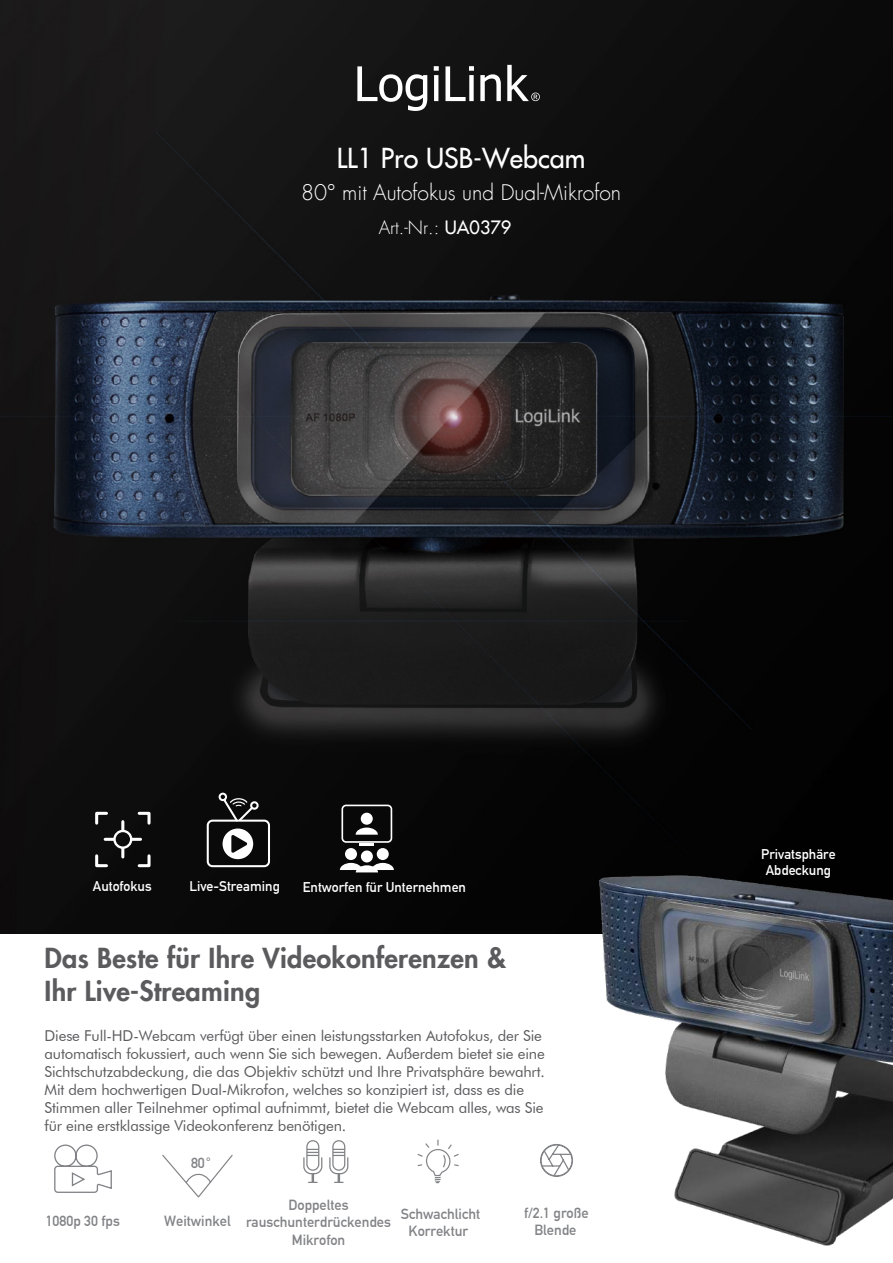
<style>
.page{position:relative;width:893px;height:1263px;background:#fff}
.page>*{position:absolute;margin:0;border:0;box-sizing:border-box;transform-origin:0 0}
.t1{font:700 27px/32.4px "Futura LT Medium";letter-spacing:.01em;color:#5b5b5e}
.t2{font:27px "Futura LT Medium";color:#fff}
.t3{font:21px "Futura LT Light";color:#fff}
.t4{font:18px "Futura LT Light";color:#fff}
.t5{font:15px/18px "Futura BT";letter-spacing:-.01em;color:#5b5b5e}
.t6{font:700 14.4px/17.2px "DIN Alternate";color:#828386;text-align:center}
.t7{font:700 14.4px "DIN Alternate";color:#828386}
.t8{font:700 13.8px/16.6px "DIN Alternate";color:#fff;text-align:center}
.t9{font:700 13.8px "DIN Alternate";color:#fff}
.s1{font-family:"Futura LT"}
.s2{font-family:"Futura LT";font-weight:300}
.s3{font-style:inherit}
.s4{font-family:"Futura BT";font-weight:300}
</style>
<div class="page">
<img style="left:0;top:0;width:893px;height:933px">
<svg style="left:357px;top:65px;width:183px;height:46px"></svg>
<svg style="left:54px;top:1144px;width:58px;height:49px"></svg>
<svg style="left:303px;top:1140px;width:46px;height:43px"></svg>
<svg style="left:417px;top:1139px;width:42px;height:45px"></svg>
<svg style="left:540px;top:1144px;width:33px;height:33px"></svg>
<svg style="left:162px;top:1154px;width:71px;height:44px"></svg>
<img style="left:577px;top:851px;width:316px;height:395px">
<div style="left:341px;top:805px;width:51px;height:38px;border:2px solid #fff;border-radius:4px"></div>
<svg style="left:360px;top:844px;width:14px;height:2px"></svg>
<div style="left:361px;top:813px;width:12px;height:12px;background:#fff;border-radius:50%"></div>
<svg style="left:356px;top:827px;width:22px;height:8px"></svg>
<div style="left:345px;top:848px;width:12px;height:12px;background:#fff;border-radius:50%"></div>
<div style="left:377px;top:848px;width:12px;height:12px;background:#fff;border-radius:50%"></div>
<div style="left:361px;top:850px;width:12px;height:12px;background:#fff;border-radius:50%"></div>
<svg style="left:340px;top:863px;width:54px;height:9px"></svg>
<svg style="left:94px;top:810px;width:58px;height:59px;background:#2f2f2f"></svg>
<div style="left:207px;top:820px;width:63px;height:47px;border:2px solid #fff;border-radius:5px"></div>
<svg style="left:218px;top:792px;width:42px;height:67px"></svg>
<h1 class="t2" style="left:337px;top:140px;width:250px"><span class="s1">LL1 Pro</span> USB-Webcam</h1>
<h2 class="t3" style="left:301px;top:179px;width:321px"><span class="s2">80°</span> mit Autofokus und Dual-Mikrofon</h2>
<p class="t4" style="left:379px;top:216px;width:134px">Art.-Nr.: <span class="s1">UA0379</span></p>
<p class="t8" style="left:93px;top:876px;width:60px">Autofokus</p>
<p class="t8" style="left:303px;top:878px;width:165px">Entworfen für Unternehmen</p>
<p class="t9" style="left:189px;top:881px;width:92px">Live<span class="s3">-</span>Streaming</p>
<h1 class="t1" style="left:45px;top:942px;width:463px">Das Beste für Ihre Videokonferenzen &amp;<br>Ihr Live-Streaming</h1>
<p class="t5" style="left:45px;top:1027px;width:502px">Diese Full-HD-Webcam verfügt über einen leistungsstarken Autofokus, der Sie automatisch fokussiert, auch wenn Sie sich bewegen. Außerdem bietet sie eine Sichtschutzabdeckung, die das Objektiv schützt und Ihre Privatsphäre bewahrt.<br>Mit dem hochwertigen Dual-Mikrofon, welches so konzipiert ist, dass es die Stimmen aller Teilnehmer optimal aufnimmt, bietet die Webcam alles, was Sie für eine erstklassige Videokonferenz benötigen.</p>
<p class="t6" style="left:46px;top:1211px;width:76px">1080p 30 fps</p>
<p class="t7" style="left:191px;top:1158px;width:23px">80<span class="s4">˚</span></p>
<p class="t6" style="left:164px;top:1211px;width:68px">Weitwinkel</p>
<p class="t6" style="left:246px;top:1195px;width:147px">Doppeltes rauschunterdrückendes<br>Mikrofon</p>
<p class="t6" style="left:401px;top:1204px;width:81px">Schwachlicht<br>Korrektur</p>
<p class="t6" style="left:524px;top:1203px;width:66px">f/2.1 große<br>Blende</p>
<p class="t8" style="left:761px;top:845px;width:76px">Privatsphäre<br>Abdeckung</p>
</div>
